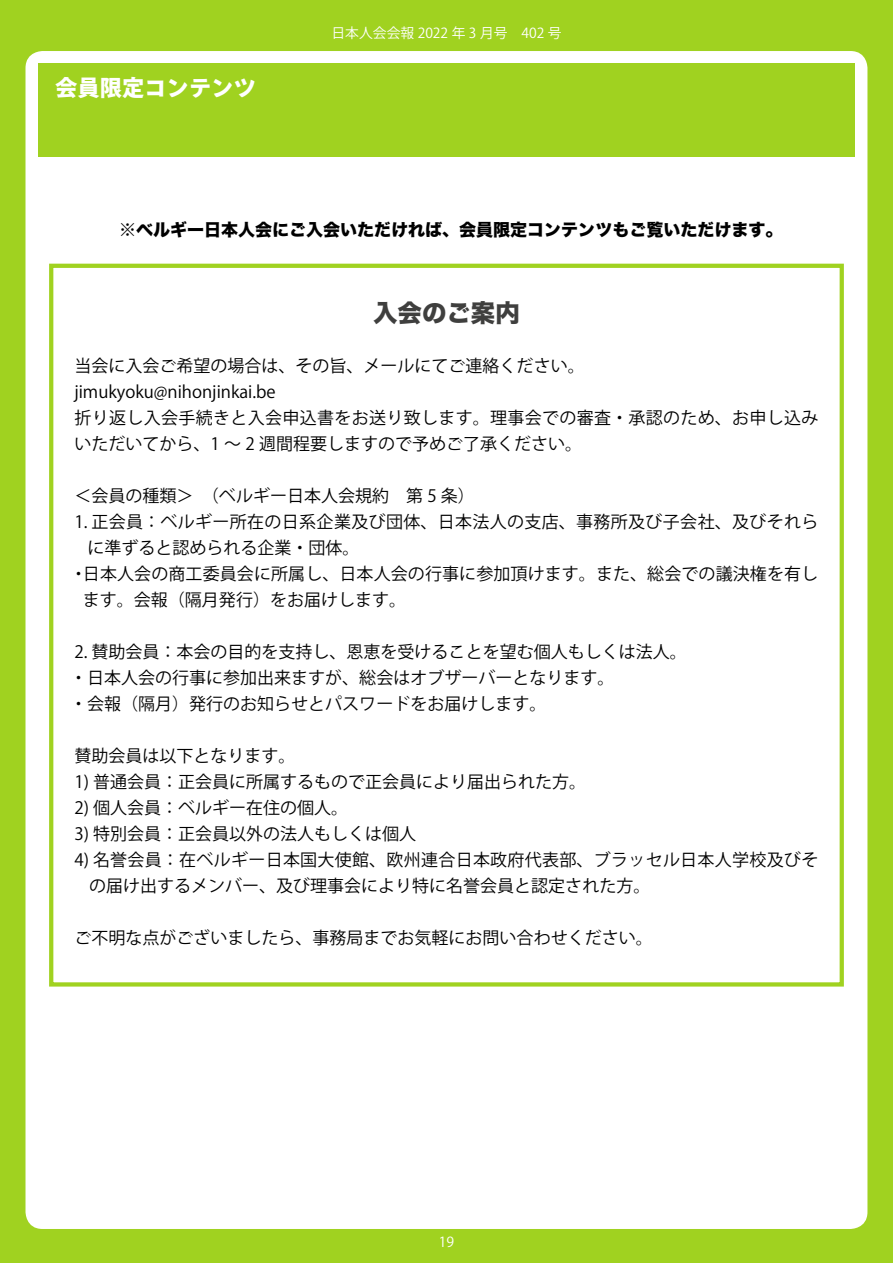
<style>
.page{position:relative;width:893px;height:1263px;background:#a0d220}
.page>*{position:absolute;margin:0;border:0;box-sizing:border-box;transform-origin:0 0}
.t1{font:24.45px "Hira Kaku Std N W8";color:#3f3f3e}
.t2{font:800 22.35px "Ryo Gothic Plus N";color:#fff}
.t3{font:16.95px/26px "Koz Go Pr 6 N";color:#000}
.t4{font:16.95px "Koz Go Pr 6 N";letter-spacing:.02em;color:#000}
.t5{font:16.95px "Hira Kaku Std N W8";color:#000}
.t6{font:13.8px "Koz Go Pr 6 N";color:#fff}
</style>
<div class="page">
<div style="left:26px;top:51px;width:841px;height:1178px;background:#fff;border-radius:17px"></div>
<div style="left:38px;top:64px;width:817px;height:93px;background:#a0d220"></div>
<div style="left:49px;top:264px;width:795px;height:722px;background:#fff;border:4px solid #a0d220"></div>
<h2 class="t2" style="left:55px;top:73px;width:202px">会員限定コンテンツ</h2>
<h2 class="t2" style="left:55px;top:73px;width:24px">●</h2>
<p class="t6" style="left:331px;top:25px;width:232px">日本人会会報 2022 年 3 月号　402 号</p>
<p class="t5" style="left:119px;top:220px;width:665px">※ベルギー日本人会にご入会いただければ、会員限定コンテンツもご覧いただけます。</p>
<h1 class="t1" style="left:373px;top:299px;width:148px">入会のご案内</h1>
<p class="t3" style="left:74px;top:353px;width:745px">当会に入会ご希望の場合は、その旨、メールにてご連絡ください。<br>jimukyoku@nihonjinkai.be<br>折り返し入会手続きと入会申込書をお送り致します。理事会での審査・承認のため、お申し込みいただいてから、1 ～ 2 週間程要しますので予めご了承ください。</p>
<p class="t3" style="left:74px;top:483px;width:402px">＜会員の種類＞　（ベルギー日本人会規約　第 5 条）</p>
<p class="t4" style="left:74px;top:512px;width:745px">1. 正会員：ベルギー所在の日系企業及び団体、日本法人の支店、事務所及び子会社、及びそれら</p>
<p class="t3" style="left:87px;top:535px;width:274px">に準ずると認められる企業・団体。</p>
<p class="t3" style="left:70px;top:561px;width:750px">・日本人会の商工委員会に所属し、日本人会の行事に参加頂けます。また、総会での議決権を有し</p>
<p class="t3" style="left:83px;top:587px;width:325px">ます。会報（隔月発行）をお届けします。</p>
<p class="t3" style="left:70px;top:639px;width:618px">2. 賛助会員：本会の目的を支持し、恩恵を受けることを望む個人もしくは法人。・日本人会の行事に参加出来ますが、総会はオブザーバーとなります。<br>・会報（隔月）発行のお知らせとパスワードをお届けします。</p>
<p class="t3" style="left:74px;top:743px;width:223px">賛助会員は以下となります。</p>
<p class="t3" style="left:74px;top:769px;width:513px">1) 普通会員：正会員に所属するもので正会員により届出られた方。</p>
<p class="t3" style="left:74px;top:795px;width:275px">2) 個人会員：ベルギー在住の個人。</p>
<p class="t3" style="left:74px;top:821px;width:343px">3) 特別会員：正会員以外の法人もしくは個人</p>
<p class="t3" style="left:89px;top:847px;width:731px;text-indent:-15px">4) 名誉会員：在ベルギー日本国大使館、欧州連合日本政府代表部、ブラッセル日本人学校及びその届け出するメンバー、及び理事会により特に名誉会員と認定された方。</p>
<p class="t3" style="left:74px;top:925px;width:580px">ご不明な点がございましたら、事務局までお気軽にお問い合わせください。</p>
<p class="t6" style="left:439px;top:1234px;width:17px">19</p>
</div>
